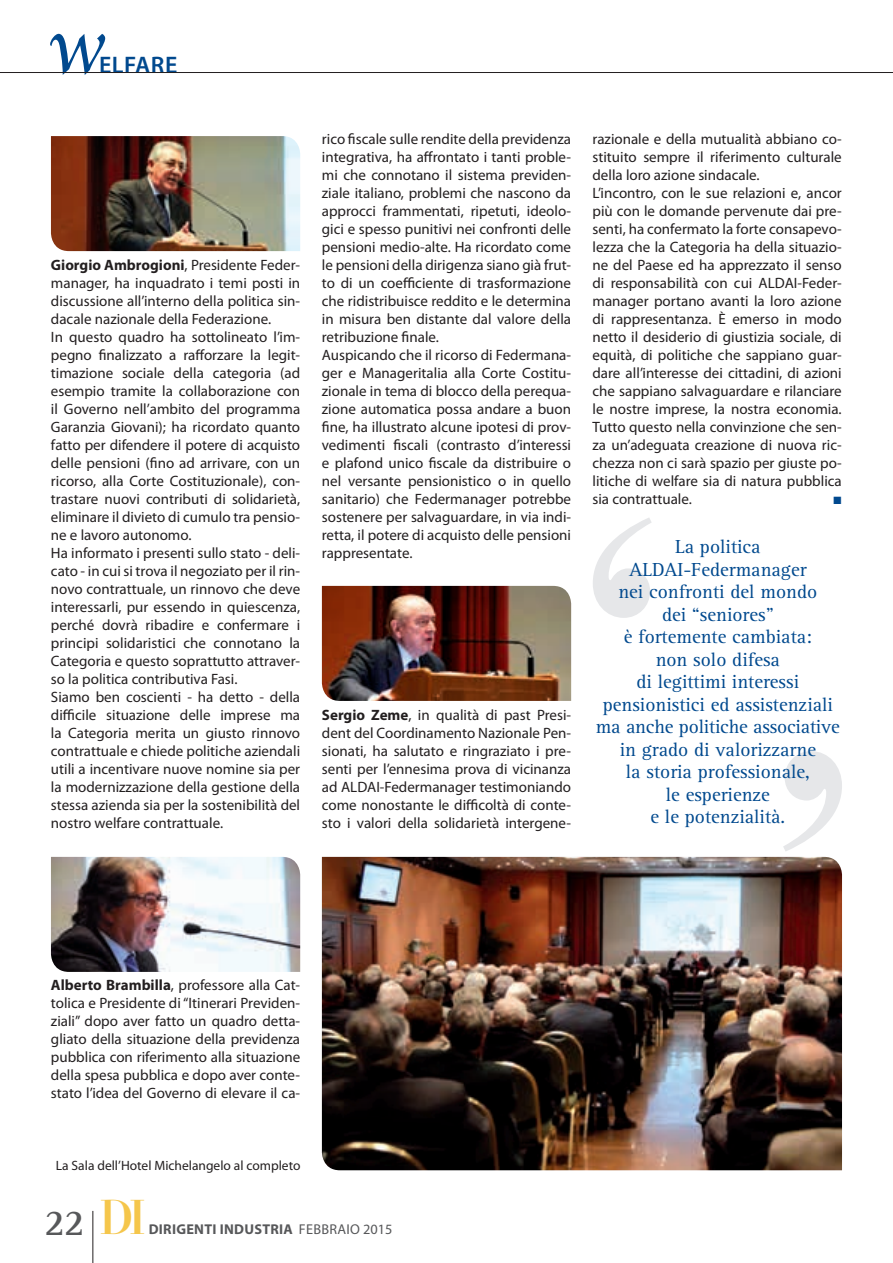
<style>
.page{position:relative;width:893px;height:1263px;background:#fff}
.page>*{position:absolute;margin:0;border:0;box-sizing:border-box;transform-origin:0 0}
.t1{font:85.8px "Apple Chancery";color:#01498e}
.t2{font:700 37.5px "Rotis Serif Std";color:#57585a}
.t3{font:600 24px "Myriad Pro";color:#01498e}
.t4{font:19.5px/22.5px "Rotis Serif Std";color:#01498e;text-align:center}
.t5{font:15px/18px "Myriad Pro";color:#231f20}
.t6{font:700 14.25px "Myriad Pro";letter-spacing:.02em;color:#57585a}
.t7{font:13.5px "Myriad Pro";color:#231f20}
.t8{font:10.5px "Zapf Dingbats Std";color:#01498e}
.s1{font-weight:700}
.s2{font-family:"Didot LT Std";font-size:48px;color:#f5c64b}
.s3{font-weight:400}
</style>
<div class="page">
<hr style="left:92px;top:1211px;width:1px;height:52px;background:#231f20">
<img style="left:322px;top:857px;width:520px;height:313px">
<img style="left:51px;top:136px;width:249px;height:115px">
<img style="left:51px;top:857px;width:249px;height:115px">
<img style="left:322px;top:586px;width:249px;height:115px">
<svg style="left:783px;top:751px;width:59px;height:100px"></svg>
<svg style="left:593px;top:518px;width:59px;height:100px"></svg>
<hr style="left:0;top:72px;width:893px;height:1px;background:#231f20">
<h1 class="t1" style="left:49px;top:-22px;width:55px">w</h1>
<h3 class="t3" style="left:99px;top:49px;width:65px">ELFARE</h3>
<p class="t5" style="left:51px;top:256px;width:251px"><span class="s1">Giorgio Ambrogioni</span>, Presidente Feder&shy;manager, ha inquadrato i temi posti in discussione all’interno della politica sin&shy;dacale nazionale della Federazione.<br>In questo quadro ha sottolineato l’im&shy;pegno finalizzato a rafforzare la legit&shy;timazione sociale della categoria (ad esempio tramite la collaborazione con il Governo nell’ambito del programma Garanzia Giovani); ha ricordato quanto fatto per difendere il potere di acquisto delle pensioni (fino ad arrivare, con un ricorso, alla Corte Costituzionale), con&shy;trastare nuovi contributi di solidarietà, eliminare il divieto di cumulo tra pensio&shy;ne e lavoro autonomo.<br>Ha informato i presenti sullo stato - deli&shy;cato - in cui si trova il negoziato per il rin&shy;novo contrattuale, un rinnovo che deve interessarli, pur essendo in quiescenza, perché dovrà ribadire e confermare i principi solidaristici che connotano la Categoria e questo soprattutto attraver&shy;so la politica contributiva Fasi.<br>Siamo ben coscienti - ha detto - della difficile situazione delle imprese ma la Categoria merita un giusto rinnovo contrattuale e chiede politiche aziendali utili a incentivare nuove nomine sia per la modernizzazione della gestione della stessa azienda sia per la sostenibilità del nostro welfare contrattuale.</p>
<p class="t5" style="left:322px;top:130px;width:251px">rico fiscale sulle rendite della previdenza integrativa, ha affrontato i tanti proble&shy;mi che connotano il sistema previden&shy;ziale italiano, problemi che nascono da approcci frammentati, ripetuti, ideolo&shy;gici e spesso punitivi nei confronti delle pensioni medio-alte. Ha ricordato come le pensioni della dirigenza siano già frut&shy;to di un coefficiente di trasformazione che ridistribuisce reddito e le determina in misura ben distante dal valore della retribuzione finale.<br>Auspicando che il ricorso di Federmana&shy;ger e Manageritalia alla Corte Costitu&shy;zionale in tema di blocco della perequa&shy;zione automatica possa andare a buon fine, ha illustrato alcune ipotesi di prov&shy;vedimenti fiscali (contrasto d’interessi e plafond unico fiscale da distribuire o nel versante pensionistico o in quello sanitario) che Federmanager potrebbe sostenere per salvaguardare, in via indi&shy;retta, il potere di acquisto delle pensioni rappresentate.</p>
<p class="t5" style="left:322px;top:706px;width:251px;text-align:justify"><span class="s1">Sergio Zeme</span>, in qualità di past Presi&shy;dent del Coordinamento Nazionale Pen&shy;sionati, ha salutato e ringraziato i pre&shy;senti per l’ennesima prova di vicinanza ad ALDAI-Federmanager testimoniando come nonostante le difficoltà di conte&shy;sto i valori della solidarietà intergene-</p>
<p class="t5" style="left:592px;top:130px;width:251px">razionale e della mutualità abbiano co&shy;stituito sempre il riferimento culturale della loro azione sindacale.<br>L’incontro, con le sue relazioni e, ancor più con le domande pervenute dai pre&shy;senti, ha confermato la forte consapevo&shy;lezza che la Categoria ha della situazio&shy;ne del Paese ed ha apprezzato il senso di responsabilità con cui ALDAI-Feder&shy;manager portano avanti la loro azione di rappresentanza. È emerso in modo netto il desiderio di giustizia sociale, di equità, di politiche che sappiano guar&shy;dare all’interesse dei cittadini, di azioni che sappiano salvaguardare e rilanciare le nostre imprese, la nostra economia.<br>Tutto questo nella convinzione che sen&shy;za un’adeguata creazione di nuova ric&shy;chezza non ci sarà spazio per giuste po&shy;litiche di welfare sia di natura pubblica sia contrattuale.</p>
<p class="t8" style="left:833px;top:495px;width:9px">■</p>
<p class="t4" style="left:596px;top:536px;width:245px">La politica<br>ALDAI-Federmanager<br>nei confronti del mondo<br>dei “seniores”<br>è fortemente cambiata:<br>non solo difesa<br>di legittimi interessi pensionistici ed assistenziali ma anche politiche associative in grado di valorizzarne<br>la storia professionale,<br>le esperienze<br>e le potenzialità.</p>
<p class="t5" style="left:51px;top:976px;width:251px;text-align:justify"><span class="s1">Alberto Brambilla</span>, professore alla Cat&shy;tolica e Presidente di “Itinerari Previden&shy;ziali” dopo aver fatto un quadro detta&shy;gliato della situazione della previdenza pubblica con riferimento alla situazione della spesa pubblica e dopo aver conte&shy;stato l’idea del Governo di elevare il ca-</p>
<p class="t7" style="left:56px;top:1157px;width:246px">La Sala dell’Hotel Michelangelo al completo</p>
<h2 class="t2" style="left:44px;top:1200px;width:103px">22 <span class="s2">DI</span></h2>
<p class="t6" style="left:149px;top:1220px;width:245px">Dirigenti Industria <span class="s3">FEBBRAIO 2015</span></p>
</div>
